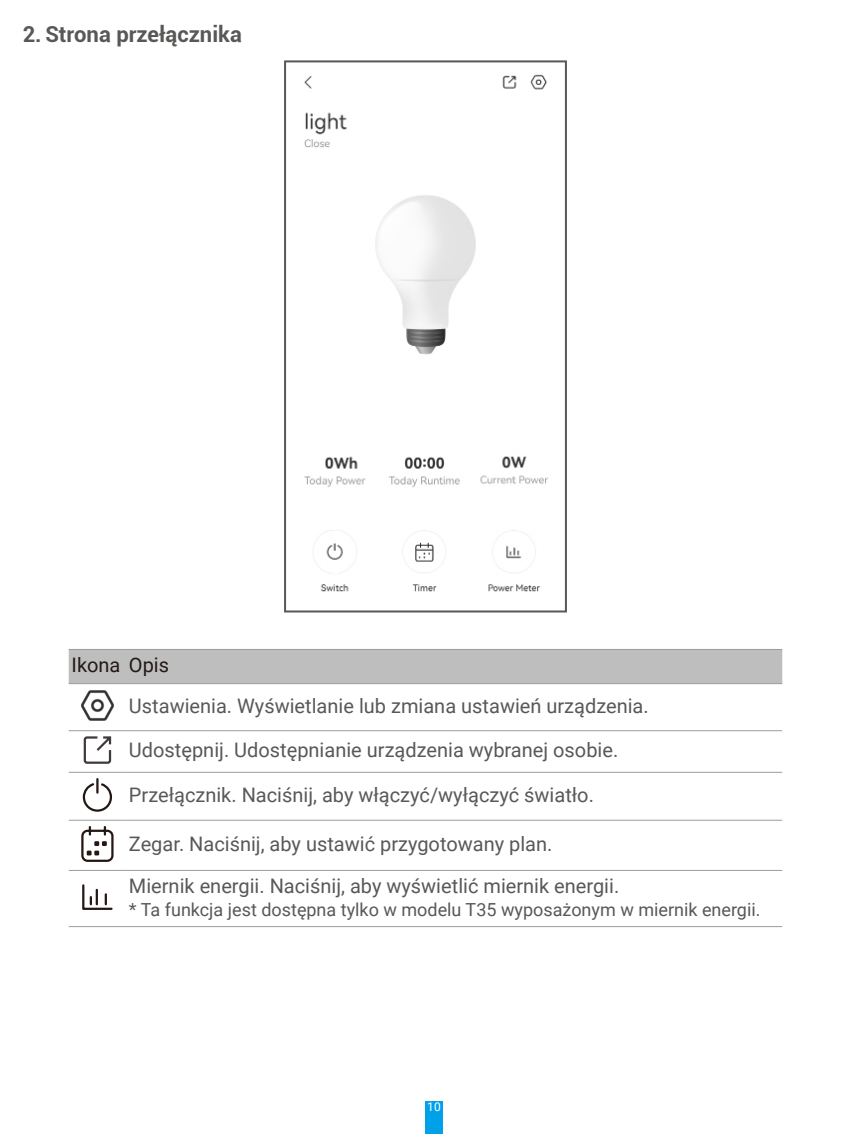
<style>
.page{position:relative;width:851px;height:1134px;background:#fff}
.page>*{position:absolute;margin:0;border:0;box-sizing:border-box;transform-origin:0 0}
.t1{font:700 22px "Roboto";color:#595857}
.t2{font:20px/42.2px "Roboto";color:#595857}
.t3{font:20px "Roboto";color:#231916}
.t4{font:18px "Roboto";color:#595857}
.t5{font:12px "Roboto";color:#fff}
</style>
<div class="page">
<div style="left:425px;top:1101px;width:17px;height:33px;background:#00a1e9"></div>
<img style="left:291px;top:74px;width:267px;height:539px">
<div style="left:453px;top:72px;width:44px;height:20px;background:#fff"></div>
<div style="left:311px;top:456px;width:14px;height:14px;background:#fff"></div>
<div style="left:284px;top:60px;width:283px;height:552px;border:2px solid #595757"></div>
<div style="left:69px;top:650px;width:713px;height:33px;background:#bebebf"></div>
<hr style="left:69px;top:730px;width:57px;height:1px;background:#9c9d9b">
<hr style="left:126px;top:730px;width:656px;height:1px;background:#9c9d9b">
<hr style="left:69px;top:772px;width:57px;height:1px;background:#9c9d9b">
<hr style="left:126px;top:772px;width:656px;height:1px;background:#9c9d9b">
<hr style="left:69px;top:649px;width:57px;height:1px;background:#9c9d9b">
<hr style="left:126px;top:649px;width:656px;height:1px;background:#9c9d9b">
<hr style="left:69px;top:683px;width:57px;height:1px;background:#9c9d9b">
<hr style="left:126px;top:683px;width:656px;height:1px;background:#9c9d9b">
<hr style="left:69px;top:820px;width:57px;height:1px;background:#9c9d9b">
<hr style="left:126px;top:820px;width:656px;height:1px;background:#9c9d9b">
<hr style="left:69px;top:870px;width:57px;height:1px;background:#9c9d9b">
<hr style="left:126px;top:870px;width:656px;height:1px;background:#9c9d9b">
<hr style="left:69px;top:926px;width:57px;height:1px;background:#9c9d9b">
<hr style="left:126px;top:926px;width:656px;height:1px;background:#9c9d9b">
<img style="left:81px;top:690px;width:32px;height:31px">
<svg style="left:83px;top:736px;width:29px;height:28px"></svg>
<svg style="left:82px;top:778px;width:30px;height:34px"></svg>
<svg style="left:81px;top:826px;width:33px;height:36px"></svg>
<svg style="left:82px;top:884px;width:31px;height:26px"></svg>
<p class="t1" style="left:23px;top:18px;width:221px">2. Strona przełącznika</p>
<p class="t3" style="left:72px;top:651px;width:99px">Ikona Opis</p>
<p class="t2" style="left:129px;top:684px;width:521px">Ustawienia. Wyświetlanie lub zmiana ustawień urządzenia.</p>
<p class="t2" style="left:129px;top:728px;width:491px">Udostępnij. Udostępnianie urządzenia wybranej osobie.</p>
<p class="t2" style="left:129px;top:773px;width:466px">Przełącznik. Naciśnij, aby włączyć/wyłączyć światło.</p>
<p class="t2" style="left:129px;top:822px;width:491px">Zegar. Naciśnij, aby ustawić przygotowany plan.<br>Miernik energii. Naciśnij, aby wyświetlić miernik energii.</p>
<p class="t4" style="left:129px;top:896px;width:633px">* Ta funkcja jest dostępna tylko w modelu T35 wyposażonym w miernik energii.</p>
<p class="t5" style="left:427px;top:1099px;width:15px">10</p>
</div>
